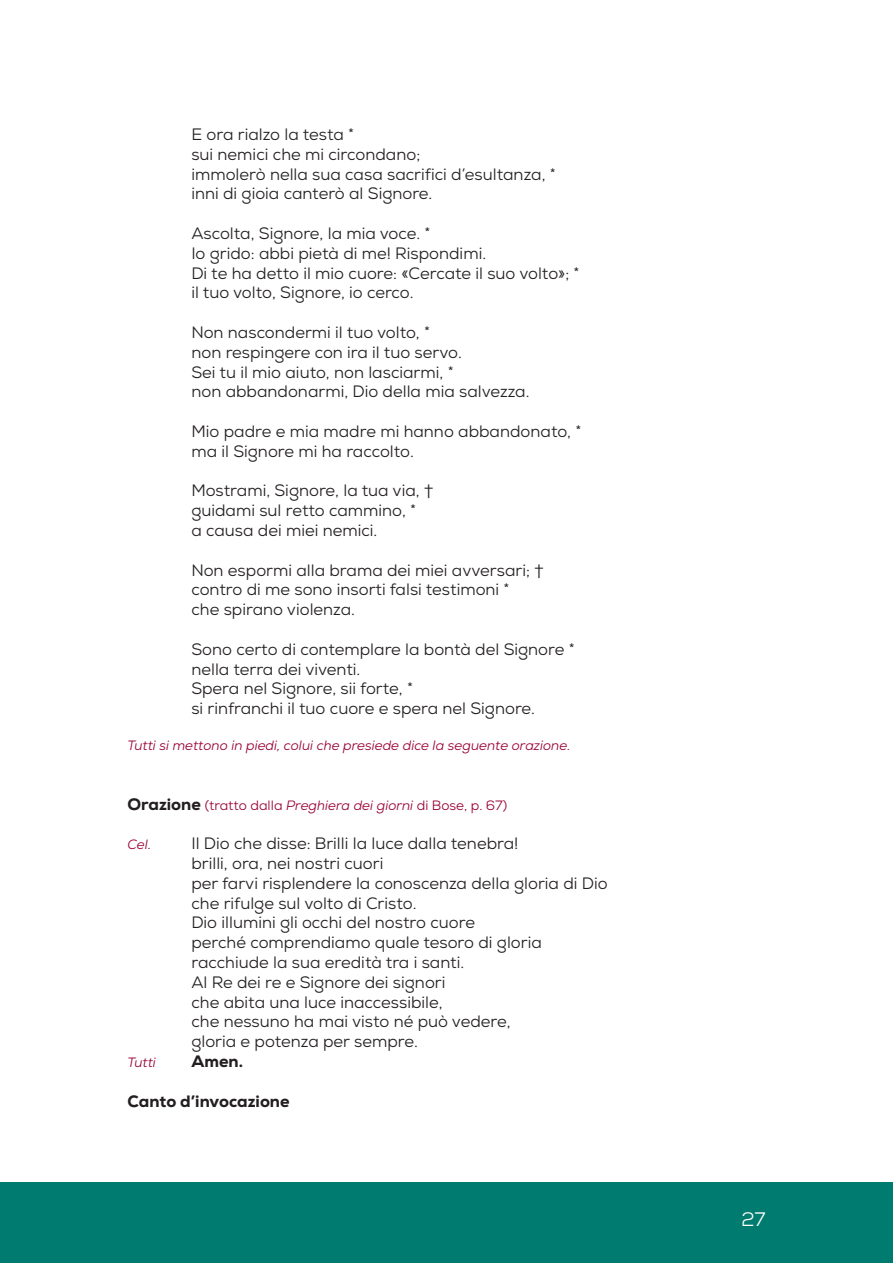
<style>
.page{position:relative;width:893px;height:1263px;background:#fff}
.page>*{position:absolute;margin:0;border:0;box-sizing:border-box;transform-origin:0 0}
.t1{font:19.5px "Nexa";color:#fff}
.Normale{font:16.5px "Nexa";color:#231f20}
.Normale-2{font:800 16.5px "Nexa";color:#231f20}
.Normale-3{font:italic 13.5px "Nexa";color:#903}
.Normale-4{font:13.5px "Nexa";color:#903}
.s1{font-weight:800;font-size:16.5px;color:#231f20}
.s2{font-style:italic}
</style>
<div class="page">
<div style="left:0;top:1182px;width:893px;height:81px;background:#007b6f"></div>
<p class="Normale" style="left:191px;top:124px;width:164px">E ora rialzo la testa *</p>
<p class="Normale" style="left:191px;top:144px;width:230px">sui nemici che mi circondano;</p>
<p class="Normale" style="left:191px;top:163px;width:366px">immolerò nella sua casa sacrifici d’esultanza, *</p>
<p class="Normale" style="left:191px;top:183px;width:243px">inni di gioia canterò al Signore.</p>
<p class="Normale" style="left:191px;top:223px;width:241px">Ascolta, Signore, la mia voce. *</p>
<p class="Normale" style="left:191px;top:243px;width:296px">Io grido: abbi pietà di me! Rispondimi.</p>
<p class="Normale" style="left:191px;top:262px;width:390px">Di te ha detto il mio cuore: «Cercate il suo volto»; *</p>
<p class="Normale" style="left:191px;top:282px;width:224px">il tuo volto, Signore, io cerco.</p>
<p class="Normale" style="left:191px;top:322px;width:240px">Non nascondermi il tuo volto, *</p>
<p class="Normale" style="left:191px;top:342px;width:272px">non respingere con ira il tuo servo.</p>
<p class="Normale" style="left:191px;top:361px;width:264px">Sei tu il mio aiuto, non lasciarmi, *</p>
<p class="Normale" style="left:191px;top:381px;width:340px">non abbandonarmi, Dio della mia salvezza.</p>
<p class="Normale" style="left:191px;top:421px;width:392px">Mio padre e mia madre mi hanno abbandonato, *</p>
<p class="Normale" style="left:191px;top:441px;width:224px">ma il Signore mi ha raccolto.</p>
<p class="Normale" style="left:191px;top:480px;width:243px">Mostrami, Signore, la tua via, †</p>
<p class="Normale" style="left:191px;top:500px;width:226px">guidami sul retto cammino, *</p>
<p class="Normale" style="left:191px;top:520px;width:188px">a causa dei miei nemici.</p>
<p class="Normale" style="left:191px;top:559px;width:354px">Non espormi alla brama dei miei avversari; †</p>
<p class="Normale" style="left:191px;top:579px;width:320px">contro di me sono insorti falsi testimoni *</p>
<p class="Normale" style="left:191px;top:599px;width:165px">che spirano violenza.</p>
<p class="Normale" style="left:191px;top:639px;width:385px">Sono certo di contemplare la bontà del Signore *</p>
<p class="Normale" style="left:191px;top:658px;width:171px">nella terra dei viventi.</p>
<p class="Normale" style="left:191px;top:678px;width:223px">Spera nel Signore, sii forte, *</p>
<p class="Normale" style="left:191px;top:698px;width:345px">si rinfranchi il tuo cuore e spera nel Signore.</p>
<p class="Normale-3" style="left:128px;top:737px;width:444px">Tutti si mettono in piedi, colui che presiede dice la seguente orazione.</p>
<p class="Normale-4" style="left:128px;top:796px;width:381px"><span class="s1">Orazione</span> (tratto dalla <span class="s2">Preghiera dei giorni</span> di Bose, p. 67)</p>
<p class="Normale-3" style="left:128px;top:836px;width:25px">Cel.</p>
<p class="Normale" style="left:191px;top:833px;width:328px">Il Dio che disse: Brilli la luce dalla tenebra!</p>
<p class="Normale" style="left:191px;top:853px;width:194px">brilli, ora, nei nostri cuori</p>
<p class="Normale" style="left:191px;top:873px;width:418px">per farvi risplendere la conoscenza della gloria di Dio</p>
<p class="Normale" style="left:191px;top:892px;width:227px">che rifulge sul volto di Cristo.</p>
<p class="Normale" style="left:191px;top:912px;width:285px">Dio illumini gli occhi del nostro cuore</p>
<p class="Normale" style="left:191px;top:932px;width:352px">perché comprendiamo quale tesoro di gloria</p>
<p class="Normale" style="left:191px;top:952px;width:274px">racchiude la sua eredità tra i santi.</p>
<p class="Normale" style="left:191px;top:972px;width:256px">Al Re dei re e Signore dei signori</p>
<p class="Normale" style="left:191px;top:991px;width:253px">che abita una luce inaccessibile,</p>
<p class="Normale" style="left:191px;top:1011px;width:321px">che nessuno ha mai visto né può vedere,</p>
<p class="Normale" style="left:191px;top:1031px;width:228px">gloria e potenza per sempre.</p>
<p class="Normale-3" style="left:128px;top:1054px;width:30px">Tutti</p>
<p class="Normale-2" style="left:191px;top:1051px;width:53px">Amen.</p>
<p class="Normale-2" style="left:128px;top:1090px;width:164px">Canto d’invocazione</p>
<p class="t1" style="left:741px;top:1207px;width:26px">27</p>
</div>
